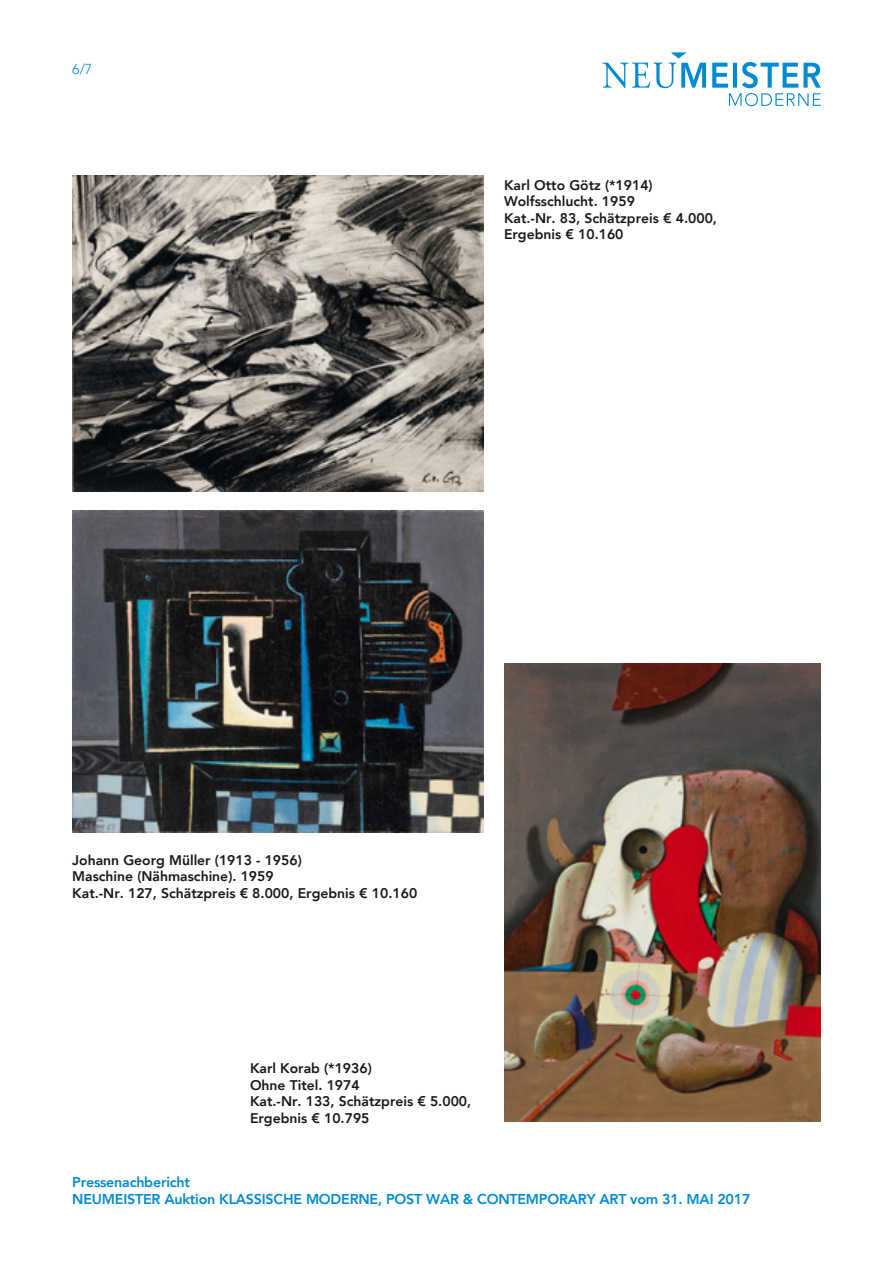
<style>
.page{position:relative;width:893px;height:1263px;background:#fff}
.page>*{position:absolute;margin:0;border:0;box-sizing:border-box;transform-origin:0 0}
.t1{font:53.85px "Neumeister";color:#008bd0}
.t2{font:800 14.25px/16.5px "Avenir";letter-spacing:-.015em;color:#008bd0}
.t3{font:300 14.25px "Avenir Fred";color:#008bd0}
.t4{font:800 13.95px/16.5px "Avenir";color:#1a171c}
</style>
<div class="page">
<img style="left:504px;top:664px;width:317px;height:457px">
<img style="left:72px;top:176px;width:411px;height:316px">
<img style="left:72px;top:510px;width:411px;height:322px">
<p class="t3" style="left:72px;top:64px;width:22px">6/7</p>
<h1 class="t1" style="left:602px;top:52px;width:220px">X</h1>
<p class="t4" style="left:504px;top:177px;width:150px">Karl Otto Götz (*1914)</p>
<p class="t4" style="left:504px;top:193px;width:215px">Wolfsschlucht. 1959<br>Kat.-Nr. 83, Schätzpreis € 4.000,<br>Ergebnis € 10.160</p>
<p class="t4" style="left:72px;top:852px;width:346px">Johann Georg Müller (1913 - 1956)<br>Maschine (Nähmaschine). 1959<br>Kat.-Nr. 127, Schätzpreis € 8.000, Ergebnis € 10.160</p>
<p class="t4" style="left:250px;top:1061px;width:223px">Karl Korab (*1936)<br>Ohne Titel. 1974<br>Kat.-Nr. 133, Schätzpreis € 5.000,<br>Ergebnis € 10.795</p>
<p class="t2" style="left:72px;top:1174px;width:680px">Pressenachbericht<br>NEUMEISTER Auktion KLASSISCHE MODERNE, POST WAR &amp; CONTEMPORARY ART vom 31. MAI 2017</p>
</div>
